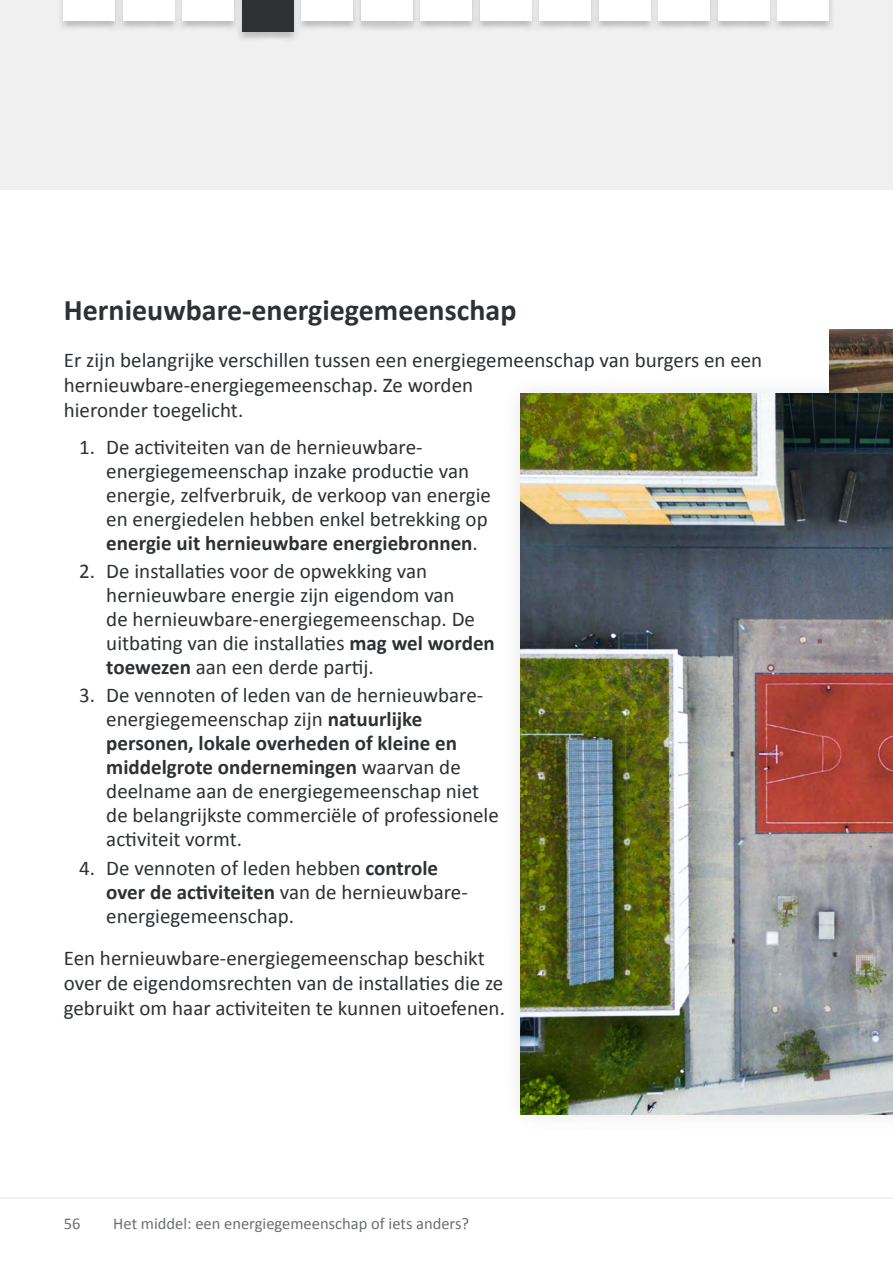
<style>
.page{position:relative;width:893px;height:1263px;background:#fff}
.page>*{position:absolute;margin:0;border:0;box-sizing:border-box;transform-origin:0 0}
.t1{font:700 30px "Calibri";color:#2d3133}
.Body{font:21px/24px "Calibri";color:#2d3133}
.t2{font:16.5px "Calibri";color:#6c6f70}
.s1{font-weight:700}
</style>
<div class="page">
<div style="left:0;top:0;width:893px;height:189px;background:#f0f0f0"></div>
<hr style="left:0;top:1197px;width:893px;height:2px;background:#f0f0f0">
<div style="left:772px;top:0;width:62px;height:31px;background:#000;opacity:.2"></div>
<div style="left:777px;top:0;width:52px;height:21px;background:#fff"></div>
<div style="left:713px;top:0;width:61px;height:31px;background:#000;opacity:.2"></div>
<div style="left:718px;top:0;width:52px;height:21px;background:#fff"></div>
<div style="left:653px;top:0;width:62px;height:31px;background:#000;opacity:.2"></div>
<div style="left:658px;top:0;width:52px;height:21px;background:#fff"></div>
<div style="left:594px;top:0;width:61px;height:31px;background:#000;opacity:.2"></div>
<div style="left:599px;top:0;width:52px;height:21px;background:#fff"></div>
<div style="left:534px;top:0;width:62px;height:31px;background:#000;opacity:.2"></div>
<div style="left:539px;top:0;width:52px;height:21px;background:#fff"></div>
<div style="left:475px;top:0;width:61px;height:31px;background:#000;opacity:.2"></div>
<div style="left:480px;top:0;width:52px;height:21px;background:#fff"></div>
<div style="left:415px;top:0;width:62px;height:31px;background:#000;opacity:.2"></div>
<div style="left:420px;top:0;width:52px;height:21px;background:#fff"></div>
<div style="left:356px;top:0;width:62px;height:30px;background:#000;opacity:.2"></div>
<div style="left:361px;top:0;width:52px;height:21px;background:#fff"></div>
<div style="left:297px;top:0;width:61px;height:31px;background:#000;opacity:.2"></div>
<div style="left:301px;top:0;width:52px;height:21px;background:#fff"></div>
<div style="left:237px;top:0;width:62px;height:42px;background:#000;opacity:.2"></div>
<div style="left:242px;top:0;width:52px;height:32px;background:#2d3133"></div>
<div style="left:178px;top:0;width:61px;height:31px;background:#000;opacity:.2"></div>
<div style="left:182px;top:0;width:52px;height:21px;background:#fff"></div>
<div style="left:118px;top:0;width:62px;height:31px;background:#000;opacity:.2"></div>
<div style="left:123px;top:0;width:52px;height:21px;background:#fff"></div>
<div style="left:59px;top:0;width:61px;height:31px;background:#000;opacity:.2"></div>
<div style="left:64px;top:0;width:51px;height:21px;background:#fff"></div>
<img style="left:829px;top:330px;width:64px;height:44px">
<img style="left:520px;top:393px;width:373px;height:721px">
<h2 class="t1" style="left:64px;top:289px;width:454px">Hernieuwbare-energiegemeenschap</h2>
<p class="Body" style="left:64px;top:346px;width:700px;line-height:25.2px">Er zijn belangrijke verschillen tussen een energiegemeenschap van burgers en een hernieuwbare-energiegemeenschap. Ze worden<br>hieronder toegelicht.</p>
<p class="Body" style="left:106px;top:434px;width:386px;text-indent:-27px">1. De activiteiten van de hernieuwbare&shy;energiegemeenschap inzake productie van energie, zelfverbruik, de verkoop van energie en energiedelen hebben enkel betrekking op <span class="s1">energie uit hernieuwbare energiebronnen</span>.</p>
<p class="Body" style="left:106px;top:558px;width:390px;text-indent:-27px">2. De installaties voor de opwekking van hernieuwbare energie zijn eigendom van<br>de hernieuwbare-energiegemeenschap. De uitbating van die installaties <span class="s1">mag wel worden toewezen</span> aan een derde partij.</p>
<p class="Body" style="left:106px;top:683px;width:394px;text-indent:-27px">3. De vennoten of leden van de hernieuwbare&shy;energiegemeenschap zijn <span class="s1">natuurlijke personen, lokale overheden of kleine en middelgrote ondernemingen</span> waarvan de deelname aan de energiegemeenschap niet de belangrijkste commerciële of professionele activiteit vormt.</p>
<p class="Body" style="left:106px;top:855px;width:363px;text-indent:-27px">4. De vennoten of leden hebben <span class="s1">controle over de activiteiten</span> van de hernieuwbare&shy;energiegemeenschap.</p>
<p class="Body" style="left:64px;top:945px;width:443px;line-height:25.2px">Een hernieuwbare-energiegemeenschap beschikt over de eigendomsrechten van de installaties die ze gebruikt om haar activiteiten te kunnen uitoefenen.</p>
<p class="t2" style="left:64px;top:1212px;width:18px">56</p>
<p class="t2" style="left:113px;top:1212px;width:357px">Het middel: een energiegemeenschap of iets anders?</p>
</div>
